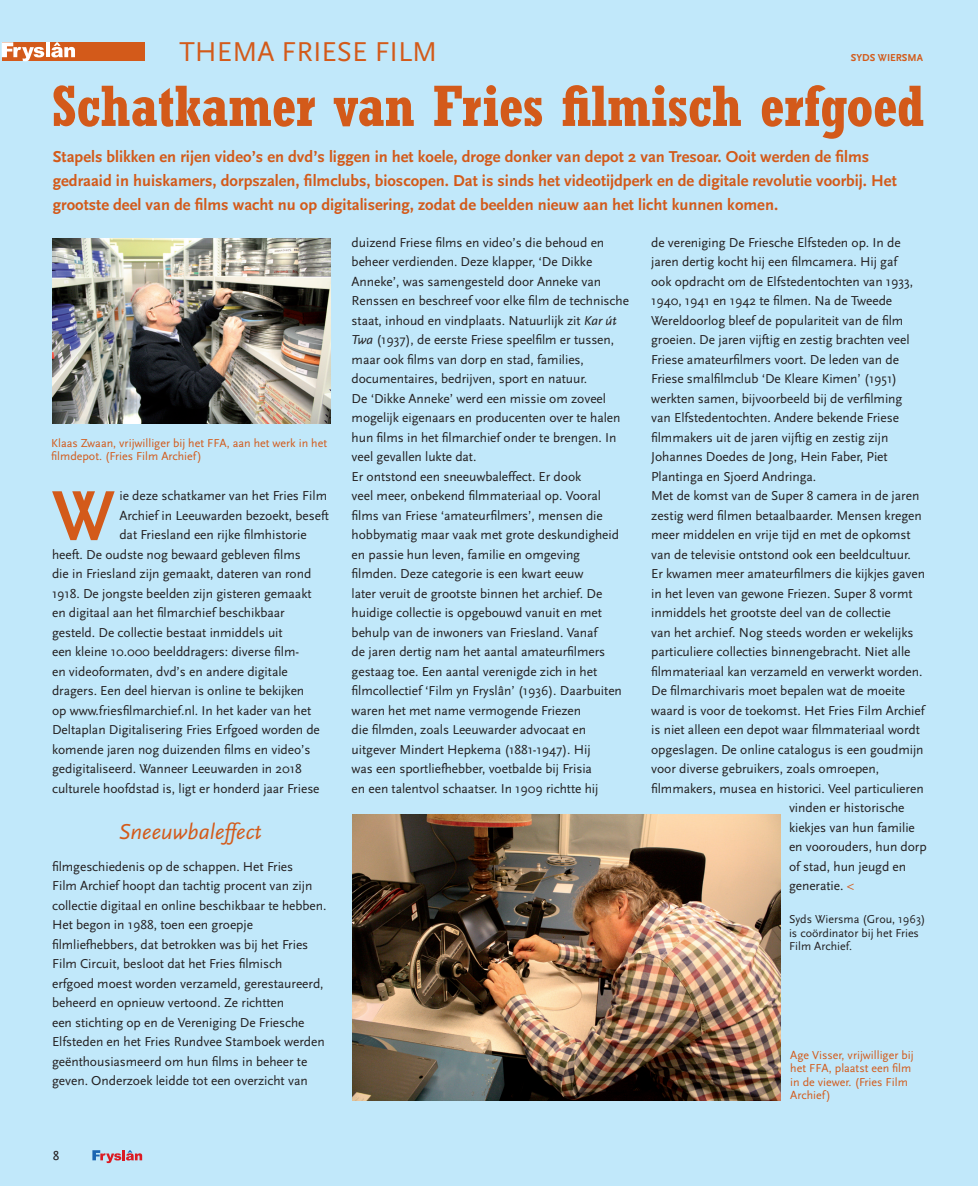
<style>
.page{position:relative;width:978px;height:1186px;background:#fff}
.page>*{position:absolute;margin:0;border:0;box-sizing:border-box;transform-origin:0 0}
.No_Spacing{font:700 72.6px "Scala Sans";color:#d35a1a}
.t1{font:700 condensed 57.3px "Rockwell";letter-spacing:-.01em;color:#d35a1a}
.t2{font:28.5px "Scala Sans";color:#d35a1a}
.QUOTE{font:italic 22.5px "Scala Sans";color:#d35a1a}
.t3{font:700 16.5px/24px "Scala Sans";color:#d35a1a}
.No_Spacing-2{font:13.5px/19.5px "Scala Sans";letter-spacing:-.005em;color:#231f20}
.t4{font:13.5px "Scala Sans Caps";color:#231f20}
.t5{font:12px/13.5px "Scala Sans";color:#d35a1a}
.No_Spacing-3{font:12px/13.5px "Scala Sans";color:#231f20}
.t6{font:700 10.5px "Scala Sans";color:#d35a1a}
.s1{font-style:italic}
.s2{color:#d35a1a}
</style>
<div class="page">
<div style="left:0;top:0;width:977px;height:1186px;background:#c1e8fa"></div>
<svg style="left:92px;top:1150px;width:50px;height:13px"></svg>
<div style="left:2px;top:42px;width:143px;height:19px;background:#d35a1a"></div>
<hr style="left:46px;top:42px;width:4px;height:15px;background:#fff">
<svg style="left:2px;top:42px;width:42px;height:19px"></svg>
<svg style="left:51px;top:42px;width:24px;height:15px"></svg>
<img style="left:53px;top:239px;width:277px;height:184px">
<img style="left:352px;top:815px;width:428px;height:285px">
<p class="t2" style="left:179px;top:36px;width:259px">THEMA FRIESE FILM</p>
<p class="t6" style="left:850px;top:52px;width:74px">SYDS WIERSMA</p>
<p class="t1" style="left:52px;top:72px;width:873px">Schatkamer van Fries filmisch erfgoed</p>
<p class="t3" style="left:53px;top:145px;width:845px">Stapels blikken en rijen video’s en dvd’s liggen in het koele, droge donker van depot 2 van Tresoar. Ooit werden de films gedraaid in huiskamers, dorpszalen, filmclubs, bioscopen. Dat is sinds het videotijdperk en de digitale revolutie voorbij. Het grootste deel van de films wacht nu op digitalisering, zodat de beelden nieuw aan het licht kunnen komen.</p>
<p class="t5" style="left:51px;top:436px;width:277px">Klaas Zwaan, vrijwilliger bij het FFA, aan het werk in het filmdepot. (Fries Film Archief)</p>
<p class="No_Spacing" style="left:52px;top:476px;width:64px">W</p>
<p class="No_Spacing-2" style="left:119px;top:486px;width:209px">ie deze schatkamer van het Fries Film</p>
<p class="No_Spacing-2" style="left:119px;top:506px;width:211px">Archief in Leeuwarden bezoekt, beseft</p>
<p class="No_Spacing-2" style="left:119px;top:525px;width:189px">dat Friesland een rijke filmhistorie</p>
<p class="No_Spacing-2" style="left:52px;top:545px;width:250px">heeft. De oudste nog bewaard gebleven films</p>
<p class="No_Spacing-2" style="left:52px;top:564px;width:260px">die in Friesland zijn gemaakt, dateren van rond</p>
<p class="No_Spacing-2" style="left:52px;top:584px;width:261px">1918. De jongste beelden zijn gisteren gemaakt</p>
<p class="No_Spacing-2" style="left:52px;top:603px;width:234px">en digitaal aan het filmarchief beschikbaar</p>
<p class="No_Spacing-2" style="left:52px;top:623px;width:232px">gesteld. De collectie bestaat inmiddels uit</p>
<p class="No_Spacing-2" style="left:52px;top:642px;width:248px">een kleine 10.000 beelddragers: diverse film-</p>
<p class="No_Spacing-2" style="left:52px;top:662px;width:237px">en videoformaten, dvd’s en andere digitale</p>
<p class="No_Spacing-2" style="left:52px;top:681px;width:254px">dragers. Een deel hiervan is online te bekijken</p>
<p class="No_Spacing-2" style="left:52px;top:701px;width:260px">op www.friesfilmarchief.nl. In het kader van het</p>
<p class="No_Spacing-2" style="left:52px;top:720px;width:269px">Deltaplan Digitalisering Fries Erfgoed worden de</p>
<p class="No_Spacing-2" style="left:52px;top:740px;width:260px">komende jaren nog duizenden films en video’s</p>
<p class="No_Spacing-2" style="left:52px;top:759px;width:251px">gedigitaliseerd. Wanneer Leeuwarden in 2018</p>
<p class="No_Spacing-2" style="left:52px;top:779px;width:269px">culturele hoofdstad is, ligt er honderd jaar Friese</p>
<p class="QUOTE" style="left:118px;top:819px;width:145px">Sneeuwbaleffect</p>
<p class="No_Spacing-2" style="left:52px;top:857px;width:276px">filmgeschiedenis op de schappen. Het Fries<br>Film Archief hoopt dan tachtig procent van zijn collectie digitaal en online beschikbaar te hebben.</p>
<p class="No_Spacing-2" style="left:52px;top:915px;width:274px">Het begon in 1988, toen een groepje filmliefhebbers, dat betrokken was bij het Fries Film Circuit, besloot dat het Fries filmisch erfgoed moest worden verzameld, gerestaureerd, beheerd en opnieuw vertoond. Ze richtten<br>een stichting op en de Vereniging De Friesche Elfsteden en het Fries Rundvee Stamboek werden geënthousiasmeerd om hun films in beheer te geven. Onderzoek leidde tot een overzicht van</p>
<p class="t4" style="left:53px;top:1148px;width:8px">8</p>
<p class="No_Spacing-2" style="left:351px;top:233px;width:279px">duizend Friese films en video’s die behoud en beheer verdienden. Deze klapper, ‘De Dikke Anneke’, was samengesteld door Anneke van Renssen en beschreef voor elke film de technische staat, inhoud en vindplaats. Natuurlijk zit <span class="s1">Kar út Twa</span> (1937), de eerste Friese speelfilm er tussen, maar ook films van dorp en stad, families, documentaires, bedrijven, sport en natuur.<br>De ‘Dikke Anneke’ werd een missie om zoveel mogelijk eigenaars en producenten over te halen hun films in het filmarchief onder te brengen. In veel gevallen lukte dat.</p>
<p class="No_Spacing-2" style="left:351px;top:467px;width:272px">Er ontstond een sneeuwbaleffect. Er dook<br>veel meer, onbekend filmmateriaal op. Vooral films van Friese ‘amateurfilmers’, mensen die hobbymatig maar vaak met grote deskundigheid en passie hun leven, familie en omgeving filmden. Deze categorie is een kwart eeuw<br>later veruit de grootste binnen het archief. De huidige collectie is opgebouwd vanuit en met behulp van de inwoners van Friesland. Vanaf<br>de jaren dertig nam het aantal amateurfilmers gestaag toe. Een aantal verenigde zich in het filmcollectief ‘Film yn Fryslân’ (1936). Daarbuiten waren het met name vermogende Friezen<br>die filmden, zoals Leeuwarder advocaat en uitgever Mindert Hepkema (1881-1947). Hij<br>was een sportliefhebber, voetbalde bij Frisia<br>en een talentvol schaatser. In 1909 richtte hij</p>
<p class="No_Spacing-2" style="left:651px;top:233px;width:263px">de vereniging De Friesche Elfsteden op. In de jaren dertig kocht hij een filmcamera. Hij gaf ook opdracht om de Elfstedentochten van 1933, 1940, 1941 en 1942 te filmen. Na de Tweede Wereldoorlog bleef de populariteit van de film groeien. De jaren vijftig en zestig brachten veel Friese amateurfilmers voort. De leden van de Friese smalfilmclub ‘De Kleare Kimen’ (1951) werkten samen, bijvoorbeeld bij de verfilming van Elfstedentochten. Andere bekende Friese filmmakers uit de jaren vijftig en zestig zijn Johannes Doedes de Jong, Hein Faber, Piet Plantinga en Sjoerd Andringa.</p>
<p class="No_Spacing-2" style="left:651px;top:486px;width:269px">Met de komst van de Super 8 camera in de jaren</p>
<p class="No_Spacing-2" style="left:651px;top:506px;width:272px">zestig werd filmen betaalbaarder. Mensen kregen</p>
<p class="No_Spacing-2" style="left:651px;top:525px;width:261px">meer middelen en vrije tijd en met de opkomst</p>
<p class="No_Spacing-2" style="left:651px;top:545px;width:261px">van de televisie ontstond ook een beeldcultuur.</p>
<p class="No_Spacing-2" style="left:651px;top:564px;width:275px">Er kwamen meer amateurfilmers die kijkjes gaven</p>
<p class="No_Spacing-2" style="left:651px;top:584px;width:263px">in het leven van gewone Friezen. Super 8 vormt</p>
<p class="No_Spacing-2" style="left:651px;top:603px;width:241px">inmiddels het grootste deel van de collectie</p>
<p class="No_Spacing-2" style="left:651px;top:623px;width:264px">van het archief. Nog steeds worden er wekelijks</p>
<p class="No_Spacing-2" style="left:651px;top:642px;width:261px">particuliere collecties binnengebracht. Niet alle</p>
<p class="No_Spacing-2" style="left:651px;top:662px;width:273px">filmmateriaal kan verzameld en verwerkt worden.</p>
<p class="No_Spacing-2" style="left:651px;top:681px;width:255px">De filmarchivaris moet bepalen wat de moeite</p>
<p class="No_Spacing-2" style="left:651px;top:701px;width:275px">waard is voor de toekomst. Het Fries Film Archief</p>
<p class="No_Spacing-2" style="left:651px;top:720px;width:270px">is niet alleen een depot waar filmmateriaal wordt</p>
<p class="No_Spacing-2" style="left:651px;top:740px;width:274px">opgeslagen. De online catalogus is een goudmijn</p>
<p class="No_Spacing-2" style="left:651px;top:759px;width:229px">voor diverse gebruikers, zoals omroepen,</p>
<p class="No_Spacing-2" style="left:651px;top:779px;width:274px">filmmakers, musea en historici. Veel particulieren</p>
<p class="No_Spacing-2" style="left:788px;top:798px;width:117px">vinden er historische</p>
<p class="No_Spacing-2" style="left:788px;top:818px;width:127px">kiekjes van hun familie</p>
<p class="No_Spacing-2" style="left:788px;top:837px;width:139px">en voorouders, hun dorp</p>
<p class="No_Spacing-2" style="left:788px;top:857px;width:119px">of stad, hun jeugd en</p>
<p class="No_Spacing-2" style="left:788px;top:876px;width:67px">generatie. <span class="s2">&lt;</span></p>
<p class="No_Spacing-3" style="left:788px;top:913px;width:138px">Syds Wiersma (Grou, 1963) is coördinator bij het Fries<br>Film Archief.</p>
<p class="t5" style="left:790px;top:1048px;width:125px">Age Visser, vrijwilliger bij het FFA, plaatst een film in de viewer. (Fries Film<br>Archief)</p>
</div>
